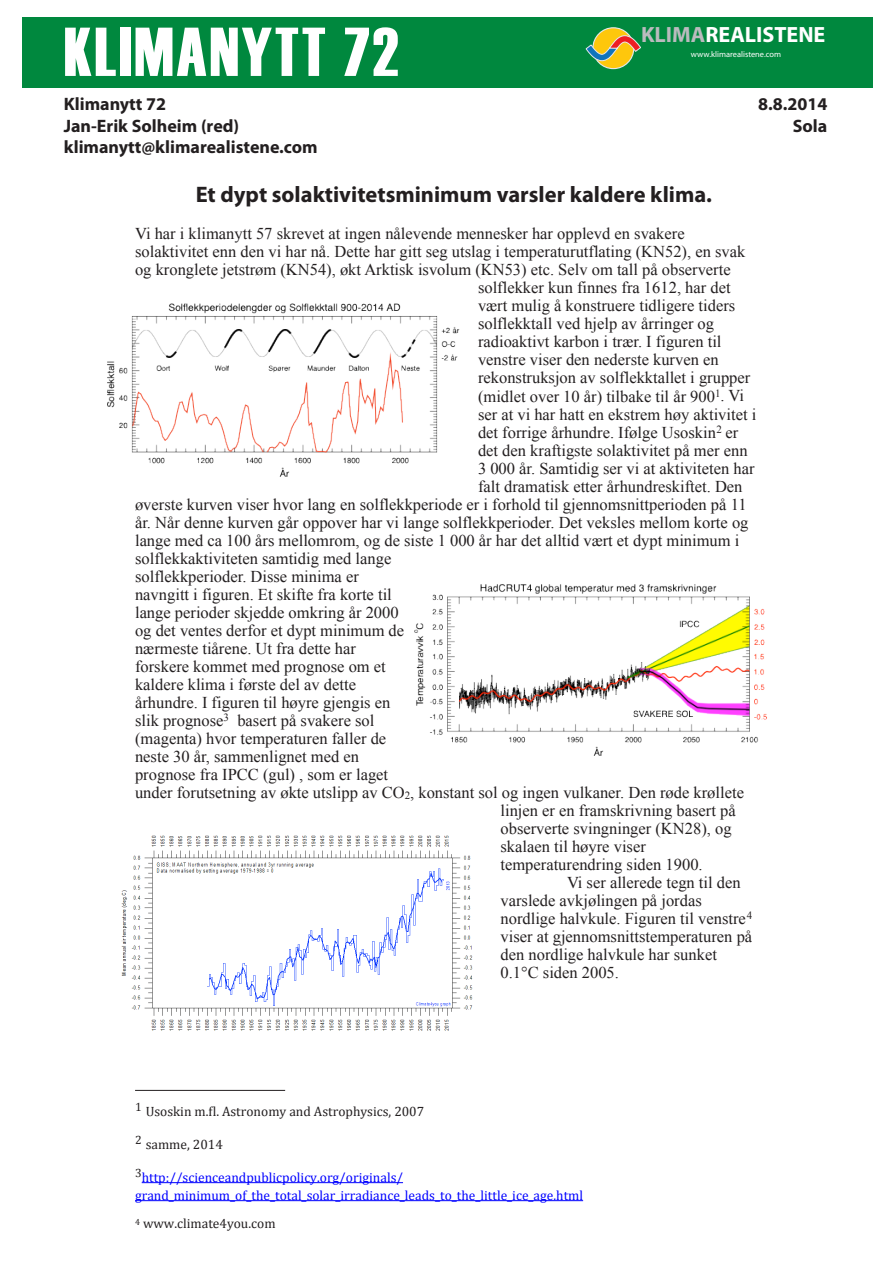
<style>
.page{position:relative;width:893px;height:1263px;background:#fff}
.page>*{position:absolute;margin:0;border:0;box-sizing:border-box;transform-origin:0 0}
.t1{font:69px "Haettenschweiler";letter-spacing:.04em;color:#fff}
.t2{font:700 22.5px "Myriad Pro";color:#231f20}
.t3{font:700 22.05px "Myriad Pro";color:#fff}
.t4{font:700 18px "Myriad Pro";color:#231f20}
.t5{font:16.5px/36px "Times New Roman";color:#231f20}
.t6{font:13.5px/18px "Cambria";color:#00f}
.t7{font:13.5px "Cambria";color:#231f20}
.t8{font:8.4px "Myriad Pro";color:#fff}
.s1{color:#babbbe}
.s2{font-weight:700}
.s3{font-size:10.95px}
</style>
<div class="page">
<div style="left:22px;top:17px;width:851px;height:70px;background:#00883e"></div>
<div style="left:593px;top:28px;width:41px;height:41px;background:#fec70c;border-radius:50%"></div>
<div style="left:592px;top:27px;width:42px;height:42px;border:1px solid #e6e7e9;border-radius:50%"></div>
<svg style="left:586px;top:35px;width:55px;height:35px"></svg>
<hr style="left:135px;top:1090px;width:150px;height:1px;background:#231f20">
<hr style="left:142px;top:1182px;width:261px;height:1px;background:#00f">
<hr style="left:135px;top:1200px;width:448px;height:1px;background:#00f">
<img style="left:107px;top:303px;width:353px;height:174px">
<img style="left:414px;top:584px;width:353px;height:172px">
<img style="left:122px;top:835px;width:351px;height:195px">
<p class="t3" style="left:641px;top:20px;width:186px"><span class="s1">KLIMA</span>REALISTENE</p>
<p class="t8" style="left:691px;top:49px;width:92px">www.klimarealistene.com</p>
<p class="t1" style="left:64px;top:12px;width:336px">KLIMANYTT 72</p>
<p class="t4" style="left:64px;top:92px;width:104px">Klimanytt 72</p>
<p class="t4" style="left:758px;top:92px;width:71px">8.8.2014</p>
<p class="t4" style="left:64px;top:114px;width:177px">Jan-Erik Solheim (red)</p>
<p class="t4" style="left:793px;top:114px;width:36px">Sola</p>
<p class="t4" style="left:64px;top:136px;width:255px">klimanytt@klimarealistene.com</p>
<p class="t2" style="left:196px;top:180px;width:518px">Et dypt solaktivitetsminimum varsler kaldere klima.</p>
<p class="t5" style="left:135px;top:126px;width:89px">Klimanytt 72</p>
<p class="t5" style="left:135px;top:180px;width:551px;text-indent:129px"><span class="s2">Et dypt solaktivitetsminimum varsler kaldere klima<br></span>Vi har i klimanytt 57 skrevet at ingen nålevende mennesker har opplevd en svakere</p>
<p class="t5" style="left:135px;top:234px;width:612px">solaktivitet enn den vi har nå. Dette har gitt seg utslag i temperaturutflating (KN52), en svak</p>
<p class="t5" style="left:135px;top:252px;width:597px">og kronglete jetstrøm (KN54), økt Arktisk isvolum (KN53) etc. Selv om tall på observerte</p>
<p class="t5" style="left:478px;top:270px;width:254px">solflekker kun finnes fra 1612, har det</p>
<p class="t5" style="left:478px;top:288px;width:259px">vært mulig å konstruere tidligere tiders</p>
<p class="t5" style="left:478px;top:306px;width:238px">solflekktall ved hjelp av årringer og</p>
<p class="t5" style="left:478px;top:324px;width:245px">radioaktivt karbon i trær. I figuren til</p>
<p class="t5" style="left:478px;top:342px;width:242px">venstre viser den nederste kurven en</p>
<p class="t5" style="left:478px;top:360px;width:274px">rekonstruksjon av solflekktallet i grupper</p>
<p class="t5" style="left:478px;top:378px;width:267px">(midlet over 10 år) tilbake til år 900<sup>1</sup>. Vi</p>
<p class="t5" style="left:478px;top:396px;width:280px">ser at vi har hatt en ekstrem høy aktivitet i</p>
<p class="t5" style="left:478px;top:414px;width:262px">det forrige århundre. Ifølge Usoskin<sup>2</sup> er</p>
<p class="t5" style="left:478px;top:432px;width:271px">det den kraftigste solaktivitet på mer enn</p>
<p class="t5" style="left:478px;top:450px;width:278px">3 000 år. Samtidig ser vi at aktiviteten har</p>
<p class="t5" style="left:478px;top:468px;width:266px">falt dramatisk etter århundreskiftet. Den</p>
<p class="t5" style="left:135px;top:486px;width:613px">øverste kurven viser hvor lang en solflekkperiode er i forhold til gjennomsnittperioden på 11</p>
<p class="t5" style="left:135px;top:504px;width:615px">år. Når denne kurven går oppover har vi lange solflekkperioder. Det veksles mellom korte og</p>
<p class="t5" style="left:135px;top:522px;width:606px">lange med ca 100 års mellomrom, og de siste 1 000 år har det alltid vært et dypt minimum i</p>
<p class="t5" style="left:135px;top:540px;width:258px">solflekkaktiviteten samtidig med lange</p>
<p class="t5" style="left:135px;top:558px;width:225px">solflekkperioder. Disse minima er</p>
<p class="t5" style="left:135px;top:576px;width:258px">navngitt i figuren. Et skifte fra korte til</p>
<p class="t5" style="left:135px;top:594px;width:265px">lange perioder skjedde omkring år 2000</p>
<p class="t5" style="left:135px;top:612px;width:271px">og det ventes derfor et dypt minimum de</p>
<p class="t5" style="left:135px;top:630px;width:222px">nærmeste tiårene. Ut fra dette har</p>
<p class="t5" style="left:135px;top:648px;width:252px">forskere kommet med prognose om et</p>
<p class="t5" style="left:135px;top:666px;width:222px">kaldere klima i første del av dette</p>
<p class="t5" style="left:135px;top:684px;width:257px">århundre. I figuren til høyre gjengis en</p>
<p class="t5" style="left:135px;top:702px;width:241px">slik prognose<sup>3</sup> basert på svakere sol</p>
<p class="t5" style="left:135px;top:720px;width:253px">(magenta) hvor temperaturen faller de</p>
<p class="t5" style="left:135px;top:738px;width:225px">neste 30 år, sammenlignet med en</p>
<p class="t5" style="left:135px;top:756px;width:255px">prognose fra IPCC (gul) , som er laget</p>
<p class="t5" style="left:135px;top:774px;width:610px">under forutsetning av økte utslipp av CO<span class="s3">2</span>, konstant sol og ingen vulkaner. Den røde krøllete</p>
<p class="t5" style="left:500px;top:792px;width:237px">linjen er en framskrivning basert på</p>
<p class="t5" style="left:500px;top:810px;width:233px">observerte svingninger (KN28), og</p>
<p class="t5" style="left:500px;top:828px;width:147px">skalaen til høyre viser</p>
<p class="t5" style="left:500px;top:846px;width:204px">temperaturendring siden 1900.</p>
<p class="t5" style="left:567px;top:864px;width:175px">Vi ser allerede tegn til den</p>
<p class="t5" style="left:500px;top:882px;width:203px">varslede avkjølingen på jordas</p>
<p class="t5" style="left:500px;top:900px;width:253px">nordlige halvkule. Figuren til venstre<sup>4</sup></p>
<p class="t5" style="left:500px;top:918px;width:253px">viser at gjennomsnittstemperaturen på</p>
<p class="t5" style="left:500px;top:936px;width:218px">den nordlige halvkule har sunket</p>
<p class="t5" style="left:500px;top:954px;width:120px">0.1°C siden 2005.</p>
<p class="t7" style="left:135px;top:1103px;width:291px"><sup>1</sup> Usoskin m.+l. Astronomy and Astrophysics, 2007</p>
<p class="t7" style="left:135px;top:1136px;width:89px"><sup>2</sup> samme, 2014</p>
<p class="t6" style="left:135px;top:1168px;width:450px"><sup>3</sup>http://scienceandpublicpolicy.org/originals/ grand_minimum_of_the_total_solar_irradiance_leads_to_the_little_ice_age.html</p>
<p class="t7" style="left:135px;top:1216px;width:142px"><sup>4</sup> www.climate4you.com</p>
</div>
